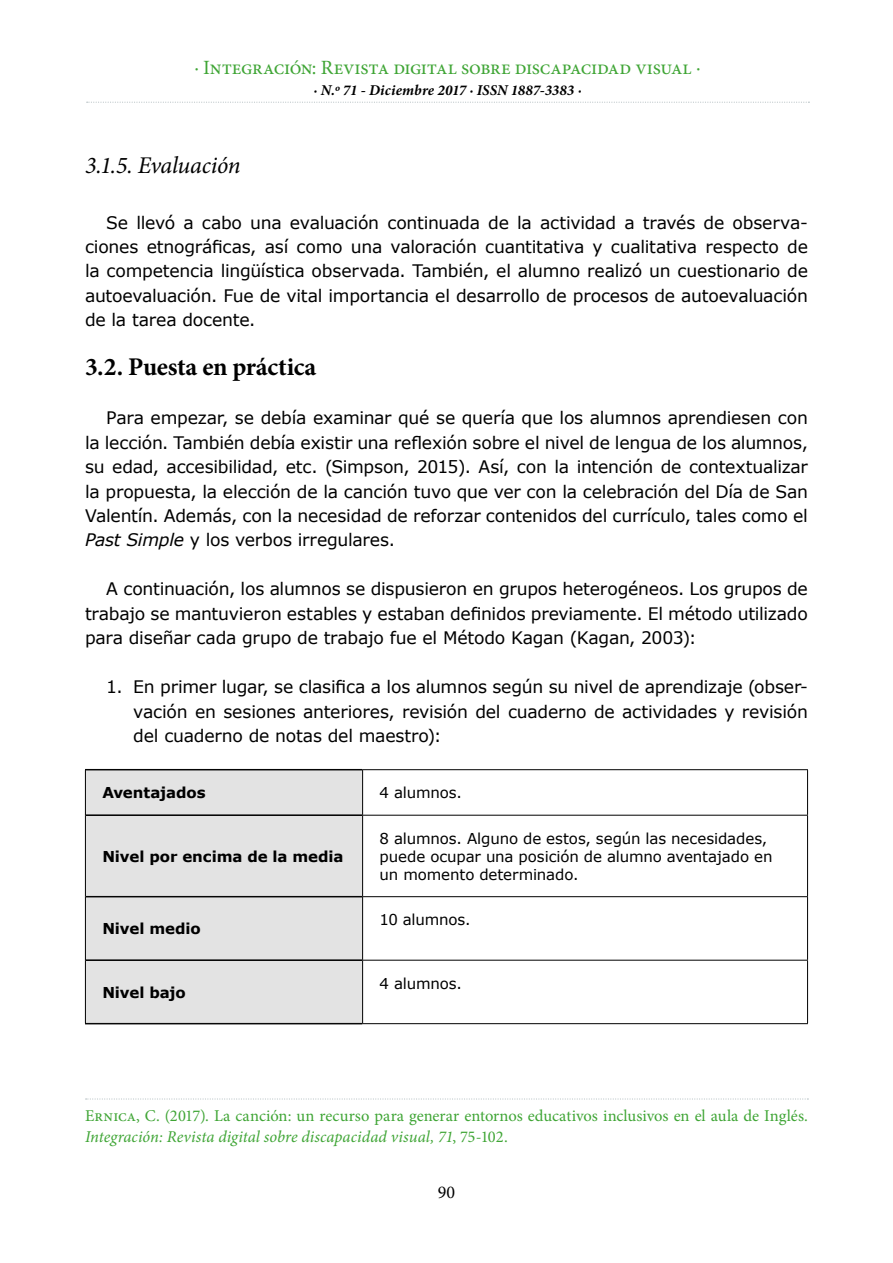
<style>
.page{position:relative;width:893px;height:1263px;background:#fff}
.page>*{position:absolute;margin:0;border:0;box-sizing:border-box;transform-origin:0 0}
.t1{font:700 25.5px "Minion Pro";letter-spacing:-.015em;color:#000}
.t2{font:italic 24px "Minion Pro";letter-spacing:-.015em;color:#000}
.t3{font:20.25px "Minion Pro";letter-spacing:-.02em;color:#3fa535}
.t4{font:18px "Minion Pro";color:#000}
.t5{font:17.25px/24.5px "Verdana";letter-spacing:-.015em;color:#000;text-align:justify}
.t6{font:16.5px/21px "Minion Pro";letter-spacing:.005em;color:#3fa535}
.Texto_celda_normal{font:15px/18px "Verdana";letter-spacing:-.01em;color:#000}
.Texto_celda_encabeza{font:700 15px "Verdana";letter-spacing:-.005em;color:#000}
.t7{font:italic 700 15px "Minion Pro";color:#000}
.s1{font-style:italic}
</style>
<div class="page">
<svg style="left:87px;top:102px;width:722px;height:1px"></svg>
<div style="left:86px;top:771px;width:276px;height:252px;background:#e3e3e3"></div>
<hr style="left:362px;top:769px;width:446px;height:1px;background:#000">
<hr style="left:807px;top:770px;width:1px;height:45px;background:#000">
<hr style="left:362px;top:815px;width:446px;height:1px;background:#000">
<hr style="left:807px;top:815px;width:1px;height:81px;background:#000">
<hr style="left:362px;top:896px;width:446px;height:1px;background:#000">
<hr style="left:807px;top:897px;width:1px;height:63px;background:#000">
<hr style="left:362px;top:960px;width:446px;height:1px;background:#000">
<hr style="left:807px;top:960px;width:1px;height:63px;background:#000">
<hr style="left:362px;top:1023px;width:446px;height:1px;background:#000">
<hr style="left:86px;top:815px;width:276px;height:1px;background:#000">
<hr style="left:86px;top:896px;width:276px;height:1px;background:#000">
<hr style="left:86px;top:897px;width:276px;height:1px;background:#000">
<hr style="left:86px;top:960px;width:276px;height:1px;background:#000">
<hr style="left:85px;top:769px;width:277px;height:1px;background:#000">
<hr style="left:85px;top:770px;width:277px;height:1px;background:#000">
<hr style="left:85px;top:1023px;width:277px;height:1px;background:#000">
<hr style="left:85px;top:1024px;width:277px;height:1px;background:#000">
<hr style="left:85px;top:770px;width:1px;height:45px;background:#000">
<hr style="left:362px;top:770px;width:1px;height:45px;background:#000">
<hr style="left:85px;top:815px;width:1px;height:82px;background:#000">
<hr style="left:362px;top:815px;width:1px;height:81px;background:#000">
<hr style="left:85px;top:897px;width:1px;height:63px;background:#000">
<hr style="left:362px;top:897px;width:1px;height:63px;background:#000">
<hr style="left:85px;top:960px;width:1px;height:63px;background:#000">
<hr style="left:362px;top:960px;width:1px;height:63px;background:#000">
<svg style="left:86px;top:1098px;width:722px;height:1px"></svg>
<p class="t3" style="left:194px;top:54px;width:508px">· Integración: Revista digital sobre discapacidad visual ·</p>
<p class="t7" style="left:313px;top:80px;width:270px">· N.º 71 - Diciembre 2017 · ISSN 1887-3383 ·</p>
<h3 class="t2" style="left:85px;top:149px;width:157px">3.1.5. Evaluación</h3>
<p class="t5" style="left:85px;top:209px;width:724px;text-indent:21px">Se llevó a cabo una evaluación continuada de la actividad a través de observa&shy;ciones etnográficas, así como una valoración cuantitativa y cualitativa respecto de la competencia lingüística observada. También, el alumno realizó un cuestionario de autoevaluación. Fue de vital importancia el desarrollo de procesos de autoevaluación de la tarea docente.</p>
<h2 class="t1" style="left:85px;top:348px;width:233px">3.2. Puesta en práctica</h2>
<p class="t5" style="left:85px;top:405px;width:724px;text-indent:21px">Para empezar, se debía examinar qué se quería que los alumnos aprendiesen con la lección. También debía existir una reflexión sobre el nivel de lengua de los alumnos, su edad, accesibilidad, etc. (Simpson, 2015). Así, con la intención de contextualizar la propuesta, la elección de la canción tuvo que ver con la celebración del Día de San Valentín. Además, con la necesidad de reforzar contenidos del currículo, tales como el <span class="s1">Past Simple</span> y los verbos irregulares.</p>
<p class="t5" style="left:85px;top:576px;width:724px;text-indent:21px">A continuación, los alumnos se dispusieron en grupos heterogéneos. Los grupos de trabajo se mantuvieron estables y estaban definidos previamente. El método utilizado para diseñar cada grupo de trabajo fue el Método Kagan (Kagan, 2003):</p>
<p class="t5" style="left:133px;top:674px;width:676px;text-indent:-27px">1. En primer lugar, se clasifica a los alumnos según su nivel de aprendizaje (obser&shy;vación en sesiones anteriores, revisión del cuaderno de actividades y revisión del cuaderno de notas del maestro):</p>
<p class="Texto_celda_encabeza" style="left:102px;top:783px;width:105px">Aventajados</p>
<p class="Texto_celda_normal" style="left:380px;top:783px;width:84px">4 alumnos.</p>
<p class="Texto_celda_encabeza" style="left:102px;top:847px;width:243px">Nivel por encima de la media</p>
<p class="Texto_celda_encabeza" style="left:102px;top:919px;width:100px">Nivel medio</p>
<p class="Texto_celda_encabeza" style="left:102px;top:983px;width:85px">Nivel bajo</p>
<p class="Texto_celda_normal" style="left:380px;top:829px;width:394px">8 alumnos. Alguno de estos, según las necesidades, puede ocupar una posición de alumno aventajado en un momento determinado.</p>
<p class="Texto_celda_normal" style="left:380px;top:910px;width:93px">10 alumnos.</p>
<p class="Texto_celda_normal" style="left:380px;top:974px;width:84px">4 alumnos.</p>
<p class="t6" style="left:85px;top:1105px;width:724px">Ernica, C. (2017). La canción: un recurso para generar entornos educativos inclusivos en el aula de Inglés.<br><span class="s1">Integración: Revista digital sobre discapacidad visual, 71</span>, 75-102.</p>
<p class="t4" style="left:438px;top:1180px;width:19px">90</p>
</div>
